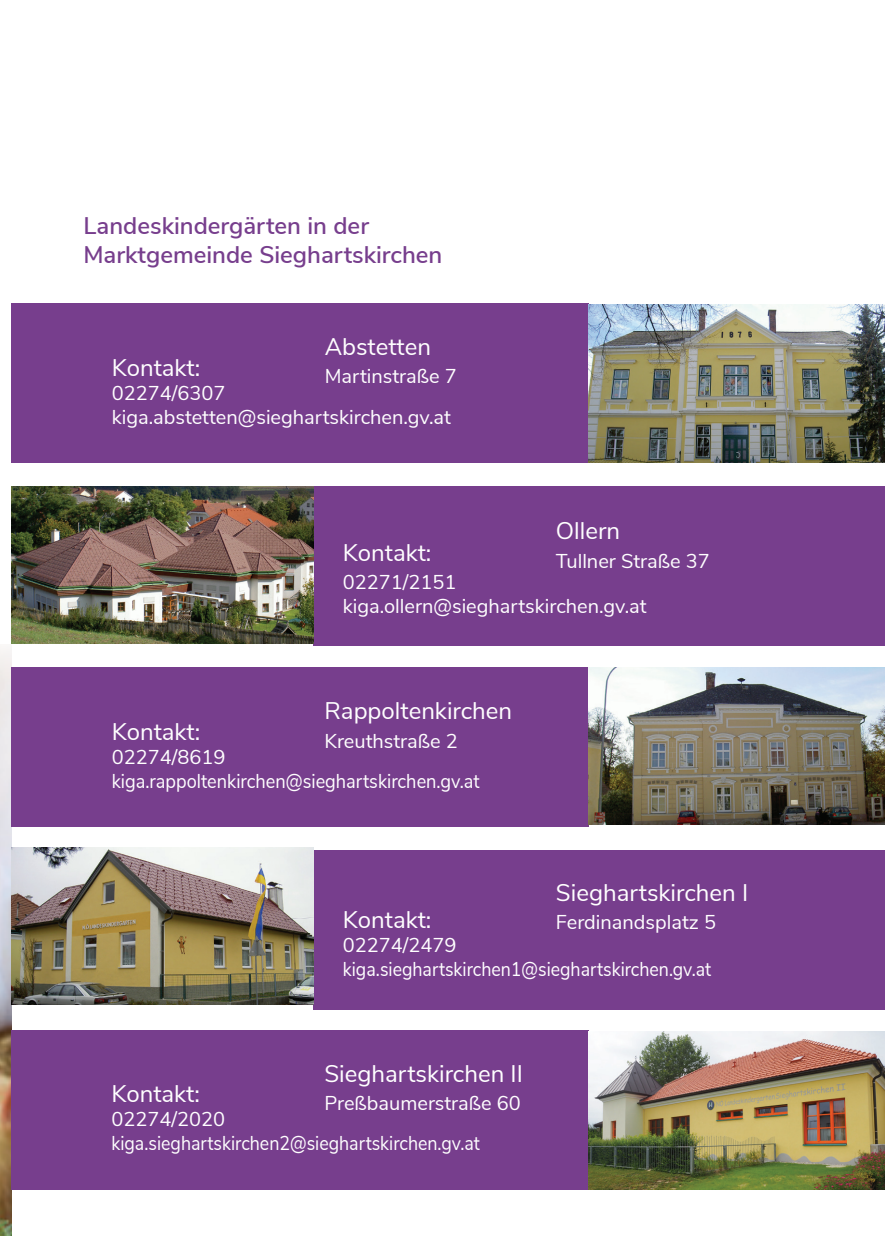
<style>
.page{position:relative;width:885px;height:1236px;background:#fff}
.page>*{position:absolute;margin:0;border:0;box-sizing:border-box;transform-origin:0 0}
.t1{font:24px "Nunito Sans";color:#fff}
.t2{font:600 24px/28.8px "Nunito Sans";color:#773e8d}
.t3{font:20px/24px "Nunito Sans";color:#fff}
</style>
<div class="page">
<img style="left:0;top:649px;width:11px;height:587px">
<div style="left:11px;top:303px;width:577px;height:159px;background:#773e8d"></div>
<div style="left:313px;top:486px;width:571px;height:159px;background:#773e8d"></div>
<div style="left:11px;top:668px;width:577px;height:159px;background:#773e8d"></div>
<div style="left:313px;top:850px;width:571px;height:159px;background:#773e8d"></div>
<div style="left:11px;top:1030px;width:577px;height:159px;background:#773e8d"></div>
<img style="left:11px;top:486px;width:302px;height:157px">
<img style="left:588px;top:305px;width:296px;height:157px">
<img style="left:588px;top:668px;width:296px;height:157px">
<img style="left:11px;top:848px;width:302px;height:157px">
<img style="left:588px;top:1032px;width:296px;height:157px">
<p class="t2" style="left:83px;top:210px;width:360px">Landeskindergärten in der<br>Marktgemeinde Sieghartskirchen</p>
<p class="t1" style="left:325px;top:329px;width:108px">Abstetten</p>
<p class="t3" style="left:325px;top:363px;width:133px">Martinstraße 7</p>
<p class="t1" style="left:112px;top:350px;width:90px">Kontakt:</p>
<p class="t3" style="left:112px;top:380px;width:341px">02274/6307 kiga.abstetten@sieghartskirchen.gv.at</p>
<p class="t1" style="left:556px;top:513px;width:66px">Ollern</p>
<p class="t3" style="left:556px;top:548px;width:155px">Tullner Straße 37</p>
<p class="t1" style="left:343px;top:535px;width:90px">Kontakt:</p>
<p class="t3" style="left:343px;top:569px;width:305px">02271/2151 kiga.ollern@sieghartskirchen.gv.at</p>
<p class="t1" style="left:324px;top:693px;width:189px">Rappoltenkirchen</p>
<p class="t3" style="left:324px;top:727px;width:135px">Kreuthstraße 2</p>
<p class="t1" style="left:112px;top:714px;width:90px">Kontakt:</p>
<p class="t3" style="left:112px;top:744px;width:369px">02274/8619 kiga.rappoltenkirchen@sieghartskirchen.gv.at</p>
<p class="t1" style="left:556px;top:875px;width:194px">Sieghartskirchen I</p>
<p class="t1" style="left:343px;top:902px;width:90px">Kontakt:</p>
<p class="t3" style="left:556px;top:909px;width:162px">Ferdinandsplatz 5</p>
<p class="t3" style="left:343px;top:931px;width:370px">02274/2479 kiga.sieghartskirchen1@sieghartskirchen.gv.at</p>
<p class="t1" style="left:324px;top:1056px;width:200px">Sieghartskirchen II</p>
<p class="t3" style="left:324px;top:1090px;width:198px">Preßbaumerstraße 60</p>
<p class="t1" style="left:111px;top:1076px;width:90px">Kontakt:</p>
<p class="t3" style="left:111px;top:1106px;width:370px">02274/2020 kiga.sieghartskirchen2@sieghartskirchen.gv.at</p>
</div>
